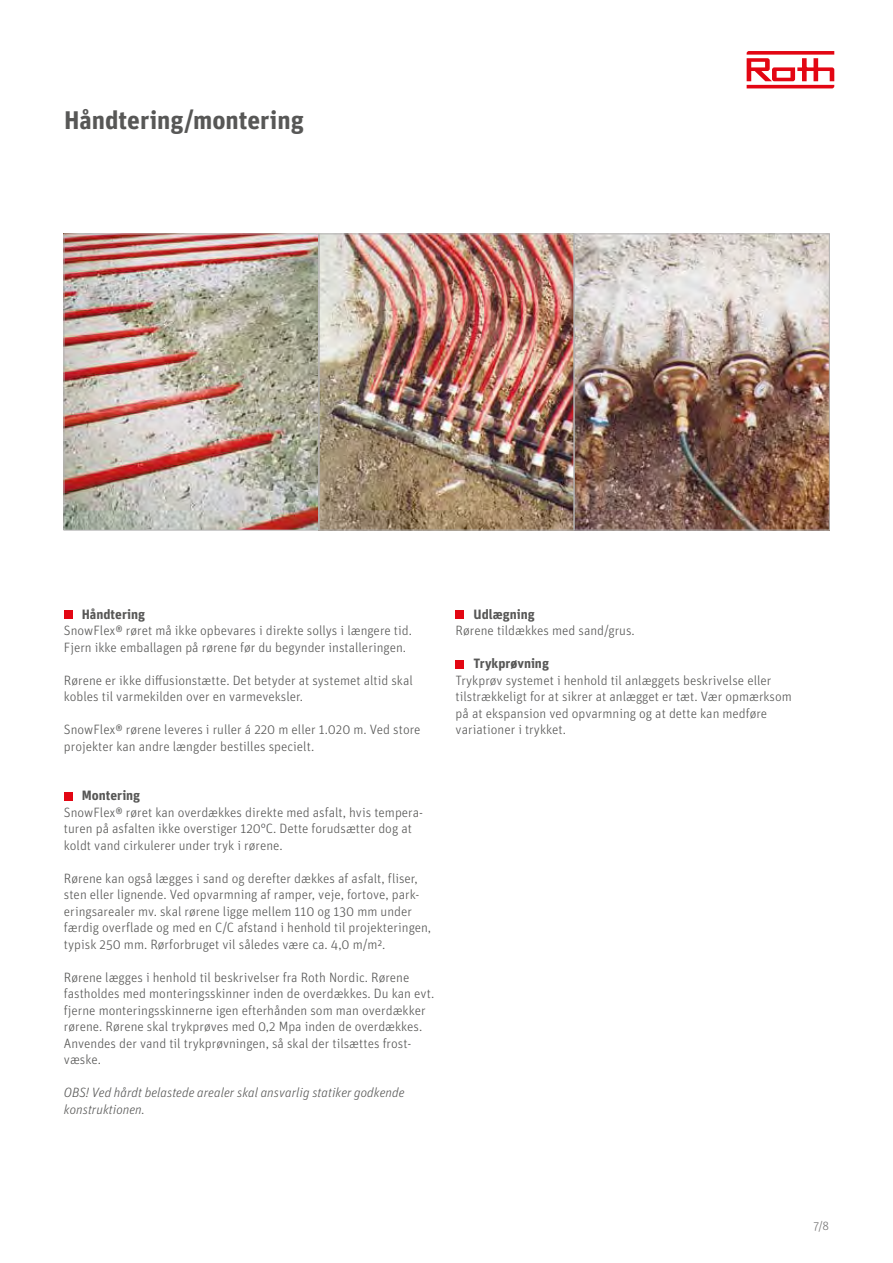
<style>
.page{position:relative;width:893px;height:1263px;background:#fff}
.page>*{position:absolute;margin:0;border:0;box-sizing:border-box;transform-origin:0 0}
.t1{font:700 25.5px "Unit OT";color:#575756}
.t2{font:300 13.5px/16.5px "Unit OT";color:#575756}
.t3{font:italic 300 13.5px/16.5px "Unit OT";color:#575756}
.t4{font:700 13.5px "Unit OT";color:#575756}
.t5{font:300 12px "Unit OT";color:#706f6f}
</style>
<div class="page">
<svg style="left:747px;top:51px;width:87px;height:37px"></svg>
<div style="left:64px;top:610px;width:8px;height:9px;background:#e30613"></div>
<div style="left:64px;top:792px;width:8px;height:8px;background:#e30613"></div>
<div style="left:456px;top:610px;width:8px;height:9px;background:#e30613"></div>
<div style="left:456px;top:660px;width:8px;height:8px;background:#e30613"></div>
<img style="left:66px;top:236px;width:762px;height:292px">
<hr style="left:318px;top:234px;width:2px;height:296px;background:#b3b2b2">
<hr style="left:573px;top:234px;width:2px;height:296px;background:#b3b2b2">
<h1 class="t1" style="left:64px;top:103px;width:241px">Håndtering/montering</h1>
<p class="t4" style="left:82px;top:605px;width:65px">Håndtering</p>
<p class="t2" style="left:64px;top:622px;width:350px">SnowFlex® røret må ikke opbevares i direkte sollys i længere tid.<br>Fjern ikke emballagen på rørene før du begynder installeringen.</p>
<p class="t2" style="left:64px;top:672px;width:350px">Rørene er ikke diffusionstætte. Det betyder at systemet altid skal kobles til varmekilden over en varmeveksler.</p>
<p class="t2" style="left:64px;top:721px;width:358px">SnowFlex® rørene leveres i ruller á 220 m eller 1.020 m. Ved store projekter kan andre længder bestilles specielt.</p>
<p class="t4" style="left:82px;top:787px;width:60px">Montering</p>
<p class="t2" style="left:64px;top:804px;width:361px">SnowFlex® røret kan overdækkes direkte med asfalt, hvis tempera&shy;turen på asfalten ikke overstiger 120°C. Dette forudsætter dog at koldt vand cirkulerer under tryk i rørene.</p>
<p class="t2" style="left:64px;top:870px;width:369px">Rørene kan også lægges i sand og derefter dækkes af asfalt, fliser, sten eller lignende. Ved opvarmning af ramper, veje, fortove, park&shy;eringsarealer mv. skal rørene ligge mellem 110 og 130 mm under færdig overflade og med en C/C afstand i henhold til projekteringen, typisk 250 mm. Rørforbruget vil således være ca. 4,0 m/m².</p>
<p class="t2" style="left:64px;top:969px;width:372px">Rørene lægges i henhold til beskrivelser fra Roth Nordic. Rørene fastholdes med monteringsskinner inden de overdækkes. Du kan evt. fjerne monteringsskinnerne igen efterhånden som man overdækker rørene. Rørene skal trykprøves med 0,2 Mpa inden de overdækkes.<br>Anvendes der vand til trykprøvningen, så skal der tilsættes frost&shy;væske.</p>
<p class="t3" style="left:64px;top:1084px;width:342px">OBS! Ved hårdt belastede arealer skal ansvarlig statiker godkende konstruktionen.</p>
<p class="t4" style="left:473px;top:605px;width:63px">Udlægning</p>
<p class="t2" style="left:456px;top:622px;width:181px">Rørene tildækkes med sand/grus.</p>
<p class="t4" style="left:473px;top:655px;width:77px">Trykprøvning</p>
<p class="t2" style="left:456px;top:672px;width:338px">Trykprøv systemet i henhold til anlæggets beskrivelse eller tilstrækkeligt for at sikrer at anlægget er tæt. Vær opmærksom på at ekspansion ved opvarmning og at dette kan medføre variationer i trykket.</p>
<p class="t5" style="left:813px;top:1219px;width:17px">7/8</p>
</div>
